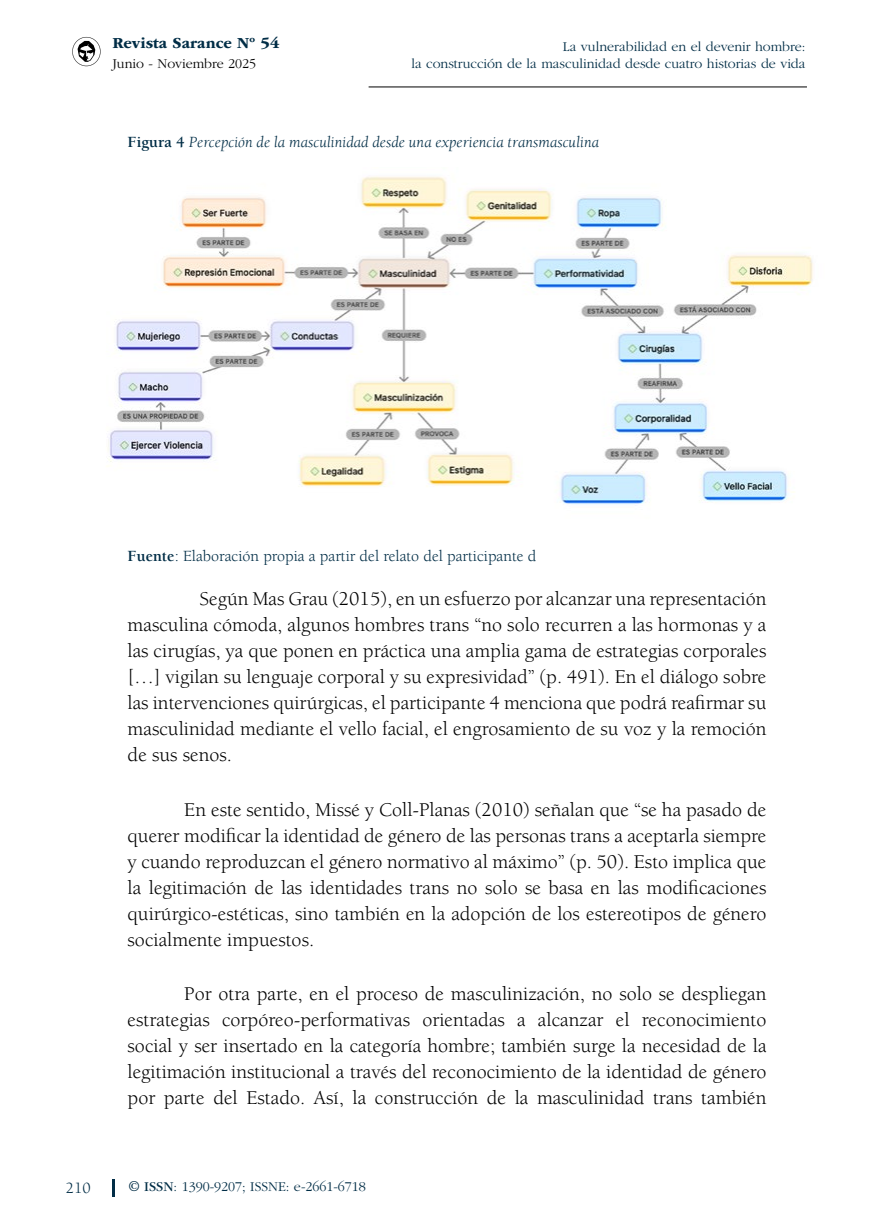
<style>
.page{position:relative;width:879px;height:1219px;background:#fff}
.page>*{position:absolute;margin:0;border:0;box-sizing:border-box;transform-origin:0 0}
.t1{font:20px/26px "Berkeley Std";color:#000;text-align:justify}
.t2{font:italic 16px "Berkeley Std";color:#012d46}
.t3{font:16px "Berkeley Std";color:#012d46}
.t4{font:700 16px "ITC Garamond Std";color:#012d46}
.t5{font:16px "Berkeley Std";color:#002d46}
.t6{font:300 14px/16.8px "ITC Garamond Std";color:#002d46;text-align:right}
.t7{font:300 14px "ITC Garamond Std";color:#000}
.s1{font-weight:700;font-style:normal}
.s2{font-weight:700}
.s3{font-weight:400}
</style>
<div class="page">
<svg style="left:72px;top:37px;width:29px;height:29px"></svg>
<hr style="left:369px;top:87px;width:438px;height:1px;background:#000">
<svg style="left:113px;top:1179px;width:2px;height:17px"></svg>
<img style="left:107px;top:176px;width:706px;height:329px">
<p class="t4" style="left:112px;top:34px;width:169px">Revista Sarance Nº 54</p>
<p class="t7" style="left:112px;top:57px;width:145px">Junio - Noviembre 2025</p>
<p class="t6" style="left:411px;top:38px;width:396px">La vulnerabilidad en el devenir hombre:<br>la construcción de la masculinidad desde cuatro historias de vida</p>
<p class="t2" style="left:128px;top:134px;width:473px"><span class="s1">Figura 4</span> Percepción de la masculinidad desde una experiencia transmasculina</p>
<p class="t3" style="left:128px;top:548px;width:410px"><span class="s2">Fuente</span>: Elaboración propia a partir del relato del participante d</p>
<p class="t1" style="left:128px;top:586px;width:640px;text-indent:72px">Según Mas Grau (2015), en un esfuerzo por alcanzar una representación masculina cómoda, algunos hombres trans “no solo recurren a las hormonas y a las cirugías, ya que ponen en práctica una amplia gama de estrategias corporales […] vigilan su lenguaje corporal y su expresividad” (p. 491). En el diálogo sobre las intervenciones quirúrgicas, el participante 4 menciona que podrá reafirmar su masculinidad mediante el vello facial, el engrosamiento de su voz y la remoción de sus senos.</p>
<p class="t1" style="left:128px;top:797px;width:640px;text-indent:57px">En este sentido, Missé y Coll-Planas (2010) señalan que “se ha pasado de querer modificar la identidad de género de las personas trans a aceptarla siempre y cuando reproduzcan el género normativo al máximo” (p. 50). Esto implica que la legitimación de las identidades trans no solo se basa en las modificaciones quirúrgico-estéticas, sino también en la adopción de los estereotipos de género socialmente impuestos.</p>
<p class="t1" style="left:128px;top:981px;width:640px;text-indent:57px">Por otra parte, en el proceso de masculinización, no solo se despliegan estrategias corpóreo-performativas orientadas a alcanzar el reconocimiento social y ser insertado en la categoría hombre; también surge la necesidad de la legitimación institucional a través del reconocimiento de la identidad de género por parte del Estado. Así, la construcción de la masculinidad trans también</p>
<p class="t5" style="left:66px;top:1179px;width:26px">210</p>
<p class="t6" style="left:129px;top:1178px;width:239px"><span class="s3">© ISSN</span>: 1390-9207; ISSNE: e-2661-6718</p>
</div>
